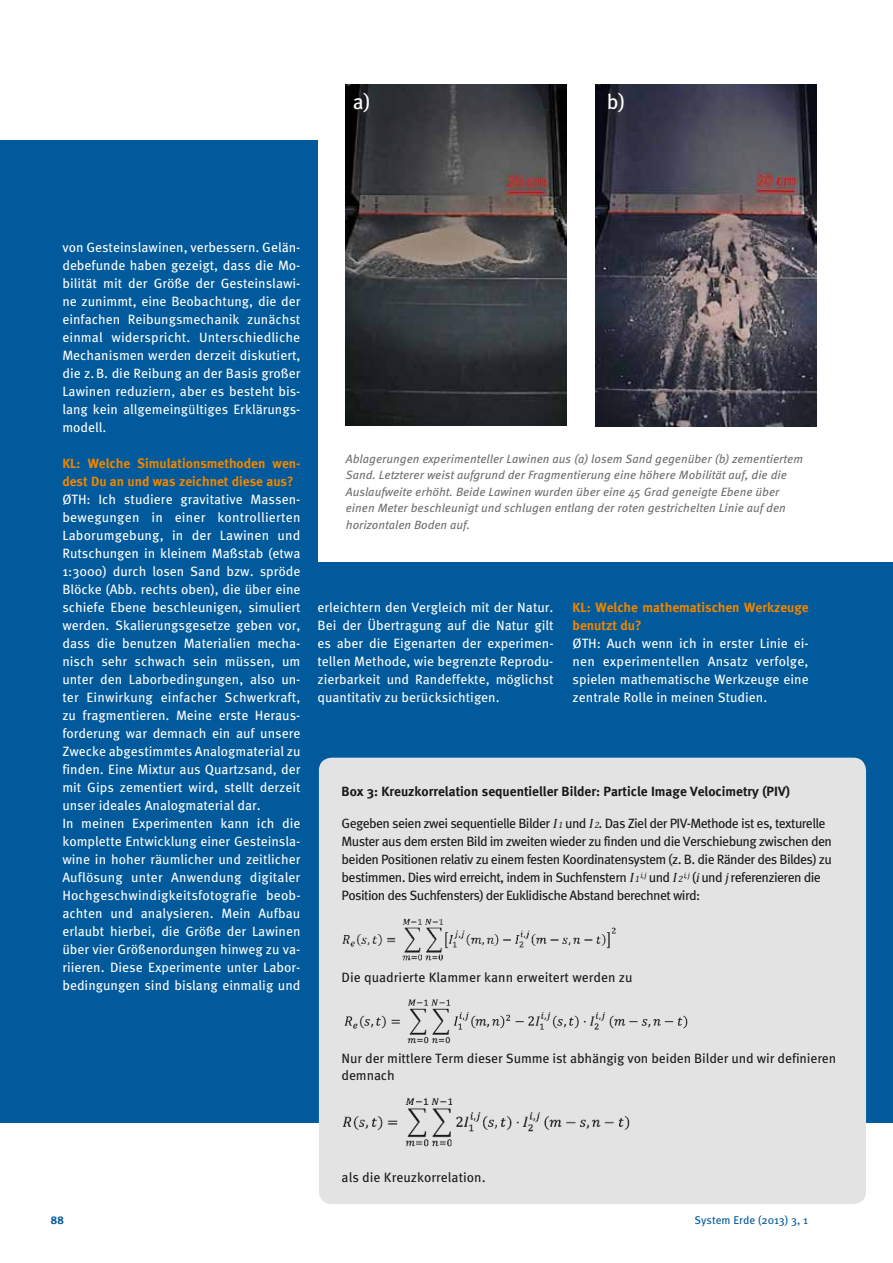
<style>
.page{position:relative;width:893px;height:1263px;background:#fff}
.page>*{position:absolute;margin:0;border:0;box-sizing:border-box;transform-origin:0 0}
.t1{font:21px "Meta Pro";color:#fff}
.t2{font:13.5px/18px "Meta Pro";color:#fff;text-align:justify}
.t3{font:13.5px/18px "Meta Pro";letter-spacing:-.045em;color:#1a1a18}
.t4{font:700 13.5px/18px "Meta";color:#ed8500}
.t5{font:13.5px/16.2px "Meta Pro";letter-spacing:-.01em;color:#1a1a18}
.t6{font:700 13.5px "Meta";color:#1a1a18}
.t7{font:13.5px "Meta Pro";color:#1a1a18}
.t8{font:italic 12px/16.5px "Meta Pro";color:#6f6f6e}
.t9{font:11.25px "Meta Pro";color:#005a9c}
.t10{font:700 11.25px "Meta Pro";color:#005a9c}
.t11{font:italic 8.1px "Cambria Math";color:#1a1a18}
.s1{font-family:"Cambria Math";font-style:italic}
.s2{font-family:"Cambria Math";font-style:italic;font-size:9px}
.s3{font-family:"Meta Pro";font-style:normal;font-size:13.5px}
.s4{font-size:13.5px}
.s5{font-size:9px}
</style>
<div class="page">
<div style="left:0;top:140px;width:893px;height:982px;background:#005a9c"></div>
<div style="left:319px;top:70px;width:574px;height:491px;background:#fff"></div>
<img style="left:346px;top:85px;width:221px;height:340px">
<img style="left:595px;top:85px;width:221px;height:342px">
<div style="left:319px;top:758px;width:547px;height:446px;background:#e3e3e3;border-radius:13px"></div>
<img style="left:342px;top:918px;width:274px;height:43px">
<img style="left:342px;top:1097px;width:288px;height:50px">
<img style="left:344px;top:999px;width:343px;height:45px">
<h1 class="t1" style="left:353px;top:89px;width:19px">a)</h1>
<h1 class="t1" style="left:607px;top:89px;width:20px">b)</h1>
<p class="t2" style="left:62px;top:238px;width:240px">von Gesteinslawinen, verbessern. Gelän&shy;debefunde haben gezeigt, dass die Mo&shy;bilität mit der Größe der Gesteinslawi&shy;ne zunimmt, eine Beobachtung, die der einfachen Reibungsmechanik zunächst einmal widerspricht. Unterschiedliche Mechanismen werden derzeit diskutiert, die z.B. die Reibung an der Basis großer Lawinen reduziern, aber es besteht bis&shy;lang kein allgemeingültiges Erklärungs&shy;modell.</p>
<p class="t4" style="left:62px;top:454px;width:240px">KL: Welche Simulationsmethoden wen&shy;dest Du an und was zeichnet diese aus?</p>
<p class="t2" style="left:62px;top:490px;width:240px;text-align:left">ØTH: Ich studiere gravitative Massen&shy;bewegungen in einer kontrollierten Laborumgebung, in der Lawinen und Rutschungen in kleinem Maßstab (etwa 1:3000) durch losen Sand bzw. spröde Blöcke (Abb. rechts oben), die über eine schiefe Ebene beschleunigen, simuliert werden. Skalierungsgesetze geben vor, dass die benutzen Materialien mecha&shy;nisch sehr schwach sein müssen, um unter den Laborbedingungen, also un&shy;ter Einwirkung einfacher Schwerkraft, zu fragmentieren. Meine erste Heraus&shy;forderung war demnach ein auf unsere Zwecke abgestimmtes Analogmaterial zu finden. Eine Mixtur aus Quartzsand, der mit Gips zementiert wird, stellt derzeit unser ideales Analogmaterial dar.<br>In meinen Experimenten kann ich die komplette Entwicklung einer Gesteinsla&shy;wine in hoher räumlicher und zeitlicher Auflösung unter Anwendung digitaler Hochgeschwindigkeitsfotografie beob&shy;achten und analysieren. Mein Aufbau erlaubt hierbei, die Größe der Lawinen über vier Größenordungen hinweg zu va&shy;riieren. Diese Experimente unter Labor&shy;bedingungen sind bislang einmalig und</p>
<p class="t8" style="left:346px;top:450px;width:459px">Ablagerungen experimenteller Lawinen aus (a) losem Sand gegenüber (b) zementiertem Sand. Letzterer weist aufgrund der Fragmentierung eine höhere Mobilität auf, die die Auslaufweite erhöht. Beide Lawinen wurden über eine 45 Grad geneigte Ebene über einen Meter beschleunigt und schlugen entlang der roten gestrichelten Linie auf den horizontalen Boden auf.</p>
<p class="t2" style="left:317px;top:598px;width:238px">erleichtern den Vergleich mit der Natur.<br>Bei der Übertragung auf die Natur gilt es aber die Eigenarten der experimen&shy;tellen Methode, wie begrenzte Reprodu&shy;zierbarkeit und Randeffekte, möglichst quantitativ zu berücksichtigen.</p>
<p class="t4" style="left:573px;top:598px;width:238px">KL: Welche mathematischen Werkzeuge benutzt du?</p>
<p class="t2" style="left:573px;top:634px;width:238px">ØTH: Auch wenn ich in erster Linie ei&shy;nen experimentellen Ansatz verfolge, spielen mathematische Werkzeuge eine zentrale Rolle in meinen Studien.</p>
<p class="t6" style="left:342px;top:783px;width:450px">Box 3: Kreuzkorrelation sequentieller Bilder: Particle Image Velocimetry (PIV)</p>
<p class="t3" style="left:342px;top:814px;width:492px">Gegeben seien zwei sequentielle Bilder <span class="s1">I</span><span class="s2">1</span>und <span class="s1">I</span><span class="s2">2</span>. Das Ziel der PIV-Methode ist es, texturelle Muster aus dem ersten Bild im zweiten wieder zu finden und die Verschiebung zwischen den beiden Positionen relativ zu einem festen Koordinatensystem (z. B. die Ränder des Bildes) zu bestimmen. Dies wird erreicht, indem in Suchfenstern <span class="s1">I</span><span class="s2">1</span></p>
<p class="t3" style="left:342px;top:868px;width:481px;text-indent:342px"><sup>i,j</sup>(<span class="s1">i</span>und <span class="s1">j</span>referenzieren die<br>Position des Suchfensters) der Euklidische Abstand berechnet wird:</p>
<p class="t11" style="left:640px;top:870px;width:53px">i,j<span class="s3">und</span> <span class="s4">I</span><span class="s5">2</span></p>
<p class="t7" style="left:342px;top:969px;width:293px">Die quadrierte Klammer kann erweitert werden zu</p>
<p class="t5" style="left:342px;top:1050px;width:496px">Nur der mittlere Term dieser Summe ist abhängig von beiden Bilder und wir definieren demnach</p>
<p class="t10" style="left:51px;top:1213px;width:14px">88</p>
<p class="t7" style="left:342px;top:1168px;width:145px">als die Kreuzkorrelation.</p>
<p class="t9" style="left:694px;top:1213px;width:115px">System Erde (2013) 3, 1</p>
</div>
